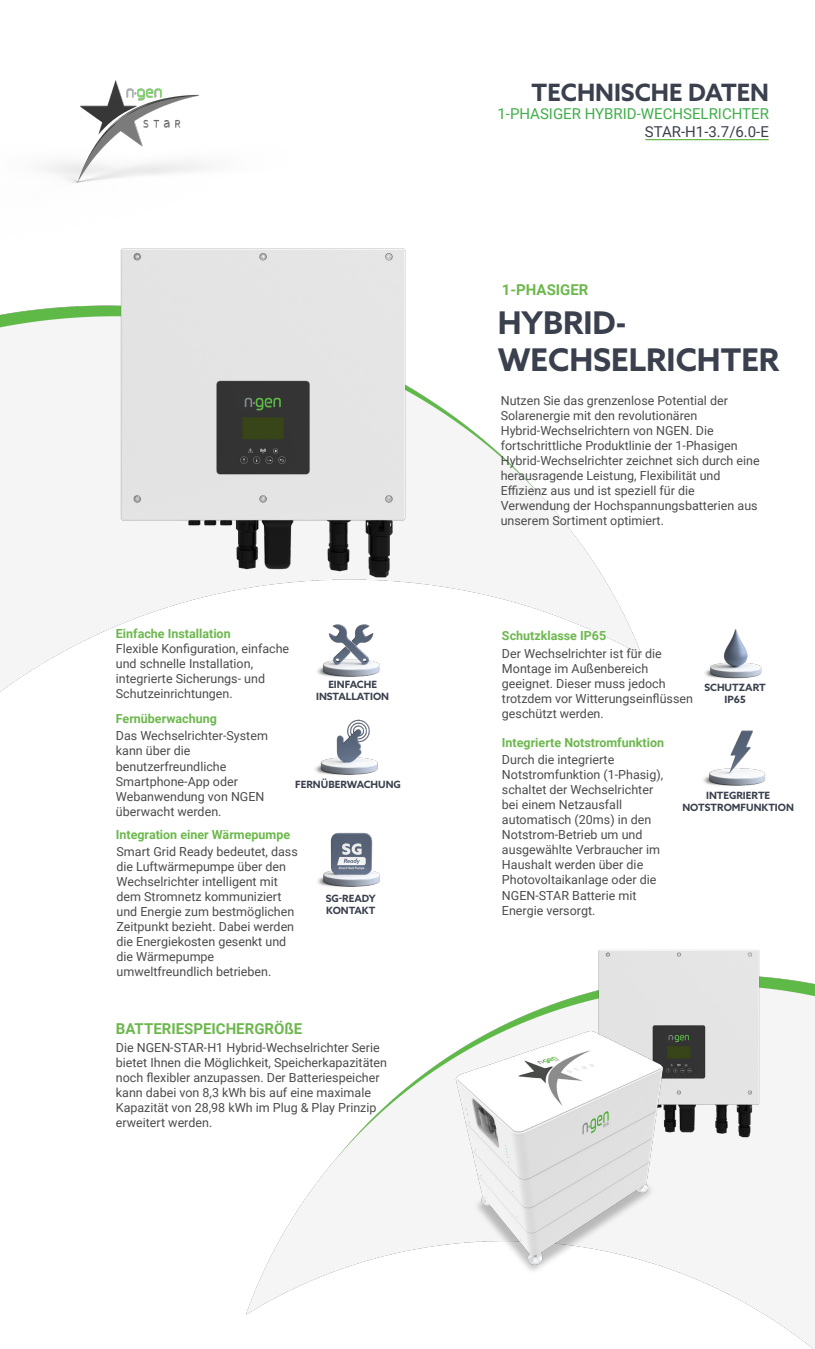
<style>
.page{position:relative;width:815px;height:1349px;background:#fff}
.page>*{position:absolute;margin:0;border:0;box-sizing:border-box;transform-origin:0 0}
.t1{font:700 31.25px "Azo Sans";color:#3a404d}
.t2{font:700 23.88px "Azo Sans";color:#3a404d}
.t3{font:700 15px "Roboto";color:#6db84e}
.t4{font:15px "Roboto";color:#40ae49}
.t5{font:15px "Roboto";color:#3a404d}
.t6{font:12.5px/15px "Roboto";color:#4a4c4a}
.t7{font:700 12.5px "Roboto";color:#6db84e}
.t8{font:700 10px "Azo Sans";color:#3a404d}
</style>
<div class="page">
<img style="left:116px;top:248px;width:312px;height:330px">
<img style="left:598px;top:950px;width:174px;height:186px">
<img style="left:317px;top:624px;width:63px;height:53px">
<img style="left:705px;top:629px;width:57px;height:50px">
<img style="left:703px;top:730px;width:63px;height:56px">
<img style="left:315px;top:719px;width:63px;height:56px">
<hr style="left:645px;top:139px;width:124px;height:1px;background:#6db84e">
<img style="left:45px;top:80px;width:160px;height:103px">
<img style="left:317px;top:832px;width:63px;height:55px">
<img style="left:379px;top:978px;width:332px;height:308px">
<p class="t2" style="left:532px;top:76px;width:239px">TECHNISCHE DATEN</p>
<p class="t4" style="left:497px;top:103px;width:273px">1-PHASIGER HYBRID-WECHSELRICHTER</p>
<p class="t5" style="left:645px;top:121px;width:126px">STAR-H1-3.7/6.0-E</p>
<p class="t3" style="left:502px;top:279px;width:88px">1-PHASIGER</p>
<p class="t1" style="left:498px;top:302px;width:130px">HYBRID-</p>
<p class="t1" style="left:498px;top:339px;width:283px">WECHSELRICHTER</p>
<p class="t6" style="left:501px;top:392px;width:229px">Nutzen Sie das grenzenlose Potential der</p>
<p class="t6" style="left:501px;top:407px;width:198px">Solarenergie mit den revolutionären</p>
<p class="t6" style="left:501px;top:422px;width:261px">Hybrid-Wechselrichtern von NGEN. Die fortschrittliche Produktlinie der 1-Phasigen Hybrid-Wechselrichter zeichnet sich durch eine herausragende Leistung, Flexibilität und</p>
<p class="t6" style="left:501px;top:482px;width:196px">Effizienz aus und ist speziell für die</p>
<p class="t6" style="left:501px;top:497px;width:258px">Verwendung der Hochspannungsbatterien aus unserem Sortiment optimiert.</p>
<p class="t7" style="left:116px;top:624px;width:116px">Einfache Installation</p>
<p class="t7" style="left:502px;top:627px;width:106px">Schutzklasse IP65</p>
<p class="t6" style="left:116px;top:640px;width:175px">Flexible Konfiguration, einfache und schnelle Installation,</p>
<p class="t6" style="left:116px;top:670px;width:151px">integrierte Sicherungs- und</p>
<p class="t6" style="left:116px;top:685px;width:118px">Schutzeinrichtungen.</p>
<p class="t7" style="left:116px;top:710px;width:103px">Fernüberwachung</p>
<p class="t8" style="left:328px;top:677px;width:50px">EINFACHE</p>
<p class="t8" style="left:316px;top:689px;width:75px">INSTALLATION</p>
<p class="t6" style="left:116px;top:728px;width:154px">Das Wechselrichter-System kann über die</p>
<p class="t6" style="left:116px;top:758px;width:112px">benutzerfreundliche</p>
<p class="t6" style="left:116px;top:773px;width:124px">Smartphone-App oder</p>
<p class="t6" style="left:116px;top:788px;width:150px">Webanwendung von NGEN überwacht werden.</p>
<p class="t8" style="left:295px;top:777px;width:107px">FERNÜBERWACHUNG</p>
<p class="t7" style="left:116px;top:825px;width:176px">Integration einer Wärmepumpe</p>
<p class="t6" style="left:117px;top:843px;width:183px">Smart Grid Ready bedeutet, dass die Luftwärmepumpe über den<br>Wechselrichter intelligent mit dem Stromnetz kommuniziert und Energie zum bestmöglichen<br>Zeitpunkt bezieht. Dabei werden die Energiekosten gesenkt und die Wärmepumpe</p>
<p class="t6" style="left:117px;top:963px;width:156px">umweltfreundlich betrieben.</p>
<p class="t3" style="left:116px;top:1017px;width:188px">BATTERIESPEICHERGRÖßE</p>
<p class="t8" style="left:326px;top:891px;width:52px">SG-READY</p>
<p class="t8" style="left:326px;top:903px;width:51px">KONTAKT</p>
<p class="t6" style="left:116px;top:1039px;width:273px">Die NGEN-STAR-H1 Hybrid-Wechselrichter Serie bietet Ihnen die Möglichkeit, Speicherkapazitäten noch flexibler anzupassen. Der Batteriespeicher kann dabei von 8,3 kWh bis auf eine maximale Kapazität von 28,98 kWh im Plug &amp; Play Prinzip erweitert werden.</p>
<p class="t6" style="left:502px;top:645px;width:161px">Der Wechselrichter ist für die</p>
<p class="t6" style="left:502px;top:660px;width:148px">Montage im Außenbereich</p>
<p class="t6" style="left:502px;top:675px;width:165px">geeignet. Dieser muss jedoch</p>
<p class="t6" style="left:502px;top:690px;width:193px">trotzdem vor Witterungseinflüssen geschützt werden.</p>
<p class="t6" style="left:502px;top:752px;width:114px">Durch die integrierte</p>
<p class="t6" style="left:502px;top:767px;width:163px">Notstromfunktion (1-Phasig), schaltet der Wechselrichter</p>
<p class="t6" style="left:502px;top:797px;width:122px">bei einem Netzausfall</p>
<p class="t6" style="left:502px;top:812px;width:151px">automatisch (20ms) in den<br>Notstrom-Betrieb um und</p>
<p class="t6" style="left:502px;top:842px;width:160px">ausgewählte Verbraucher im<br>Haushalt werden über die</p>
<p class="t6" style="left:502px;top:872px;width:156px">Photovoltaikanlage oder die<br>NGEN-STAR Batterie mit</p>
<p class="t6" style="left:502px;top:902px;width:95px">Energie versorgt.</p>
<p class="t8" style="left:704px;top:680px;width:63px">SCHUTZART</p>
<p class="t8" style="left:724px;top:692px;width:23px">IP65</p>
<p class="t7" style="left:502px;top:733px;width:164px">Integrierte Notstromfunktion</p>
<p class="t8" style="left:706px;top:789px;width:66px">INTEGRIERTE</p>
<p class="t8" style="left:682px;top:801px;width:113px">NOTSTROMFUNKTION</p>
</div>
